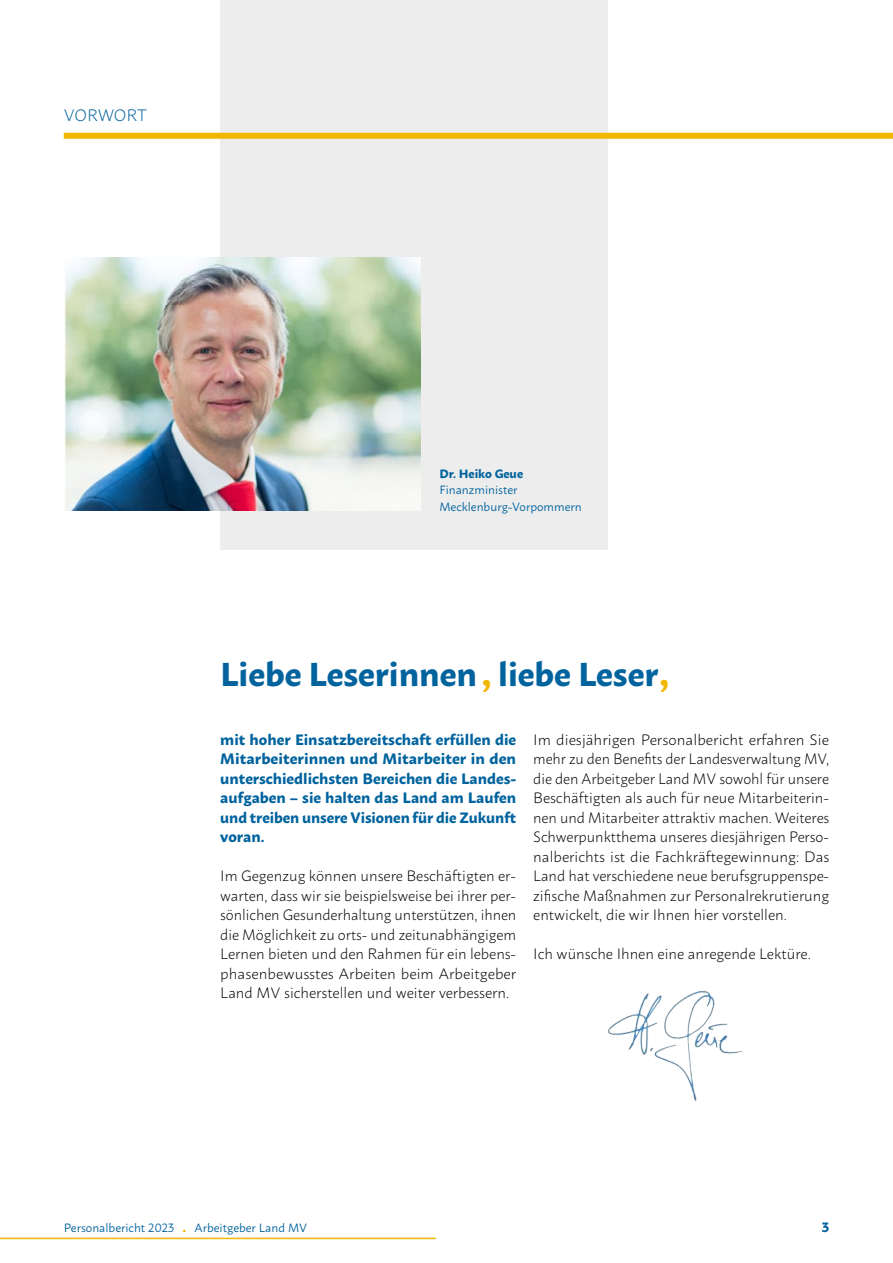
<style>
.page{position:relative;width:893px;height:1263px;background:#fff}
.page>*{position:absolute;margin:0;border:0;box-sizing:border-box;transform-origin:0 0}
.t1{font:700 33px "Macho";color:#00639e}
.t2{font:300 16.5px "Macho";letter-spacing:-.01em;color:#00639e}
.t3{font:300 15px/19.5px "Macho";color:#000;text-align:justify}
.t4{font:700 15px/19.5px "Macho";letter-spacing:-.005em;color:#00639e;text-align:justify}
.t5{font:700 13.5px "Macho";color:#00639e}
.t6{font:12px/16.5px "Macho";color:#00639e}
.t7{font:700 12px "Macho";color:#00639e}
.s1{font-weight:900;color:#f2b700}
</style>
<div class="page">
<div style="left:220px;top:0;width:388px;height:550px;background:#ededed"></div>
<img style="left:64px;top:257px;width:357px;height:254px">
<img style="left:608px;top:991px;width:135px;height:110px">
<hr style="left:0;top:1238px;width:436px;height:1px;background:#f2b700">
<div style="left:64px;top:133px;width:829px;height:6px;background:#f2b700"></div>
<p class="t2" style="left:64px;top:101px;width:85px">VORWORT</p>
<p class="t7" style="left:439px;top:463px;width:85px">Dr. Heiko Geue</p>
<p class="t6" style="left:439px;top:481px;width:144px">Finanzminister<br>Mecklenburg-Vorpommern</p>
<h1 class="t1" style="left:220px;top:645px;width:450px">Liebe Leserinnen <span class="s1">,</span> liebe Leser <span class="s1">,</span></h1>
<p class="t4" style="left:220px;top:728px;width:297px">mit hoher Einsatzbereitschaft erfüllen die Mitarbeiterinnen und Mitarbeiter in den unterschiedlichsten Bereichen die Landes&shy;aufgaben – sie halten das Land am Laufen und treiben unsere Visionen für die Zukunft voran.</p>
<p class="t3" style="left:220px;top:865px;width:298px">Im Gegenzug können unsere Beschäftigten er&shy;warten, dass wir sie beispielsweise bei ihrer per&shy;sönlichen Gesunderhaltung unterstützen, ihnen die Möglichkeit zu orts- und zeitunabhängigem Lernen bieten und den Rahmen für ein lebens&shy;phasenbewusstes Arbeiten beim Arbeitgeber Land MV sicherstellen und weiter verbessern.</p>
<p class="t3" style="left:533px;top:728px;width:298px">Im diesjährigen Personalbericht erfahren Sie mehr zu den Benefits der Landesverwaltung MV, die den Arbeitgeber Land MV sowohl für unsere Beschäftigten als auch für neue Mitarbeiterin&shy;nen und Mitarbeiter attraktiv machen. Weiteres Schwerpunktthema unseres diesjährigen Perso&shy;nalberichts ist die Fachkräftegewinnung: Das Land hat verschiedene neue berufsgruppenspe&shy;zifische Maßnahmen zur Personalrekrutierung entwickelt, die wir Ihnen hier vorstellen.</p>
<p class="t3" style="left:533px;top:943px;width:279px">Ich wünsche Ihnen eine anregende Lektüre.</p>
<p class="t6" style="left:64px;top:1219px;width:245px">Personalbericht 2023 <span class="s1">.</span> Arbeitgeber Land MV</p>
<p class="t5" style="left:822px;top:1215px;width:9px">3</p>
</div>
